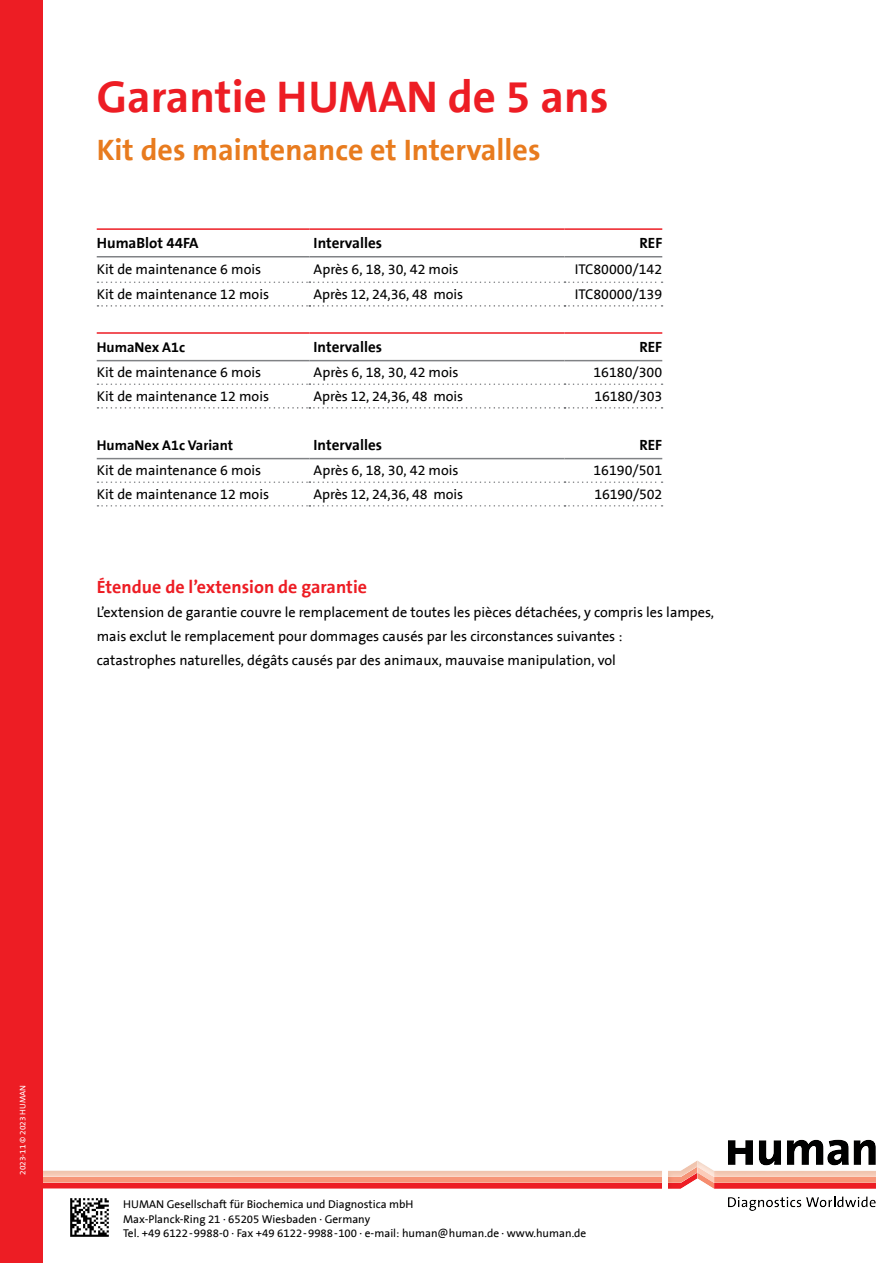
<style>
.page{position:relative;width:893px;height:1263px;background:#fff}
.page>*{position:absolute;margin:0;border:0;box-sizing:border-box;transform-origin:0 0}
.t1{font:700 45px "The Sans B7";color:#ed1d24}
.t2{font:700 30px "The Sans B7";color:#e87b1e}
.t3{font:700 18px "The Sans B7";color:#ed1d24}
.t4{font:700 15px "The Sans B7";color:#000}
.t5{font:14.25px/24px "The Sans B5 Plain";color:#000}
.t6{font:700 14.25px "The Sans B7";color:#000}
.t7{font:11.4px/14.2px "The Sans B5 Plain";color:#000}
.t8{font:8.25px "The Sans B5 Plain";color:#fff}
</style>
<div class="page">
<img style="left:70px;top:1211px;width:39px;height:26px">
<div style="left:21px;top:1130px;width:868px;height:81px;background:#e7dbce;opacity:.5"></div>
<div style="left:0;top:0;width:43px;height:1263px;background:#ed1d24"></div>
<svg style="left:97px;top:281px;width:565px;height:2px"></svg>
<svg style="left:97px;top:383px;width:565px;height:2px"></svg>
<svg style="left:97px;top:481px;width:565px;height:2px"></svg>
<svg style="left:97px;top:505px;width:565px;height:2px"></svg>
<svg style="left:97px;top:305px;width:565px;height:2px"></svg>
<svg style="left:97px;top:407px;width:565px;height:2px"></svg>
<hr style="left:97px;top:332px;width:212px;height:2px;background:#ed1d24">
<hr style="left:309px;top:332px;width:255px;height:2px;background:#ed1d24">
<hr style="left:564px;top:332px;width:98px;height:2px;background:#ed1d24">
<hr style="left:97px;top:256px;width:212px;height:1px;background:#808285">
<hr style="left:309px;top:256px;width:255px;height:1px;background:#808285">
<hr style="left:564px;top:256px;width:98px;height:1px;background:#808285">
<hr style="left:97px;top:360px;width:212px;height:1px;background:#808285">
<hr style="left:309px;top:360px;width:255px;height:1px;background:#808285">
<hr style="left:564px;top:360px;width:98px;height:1px;background:#808285">
<hr style="left:97px;top:458px;width:212px;height:1px;background:#808285">
<hr style="left:309px;top:458px;width:255px;height:1px;background:#808285">
<hr style="left:564px;top:458px;width:98px;height:1px;background:#808285">
<hr style="left:97px;top:228px;width:212px;height:2px;background:#ed1d24">
<hr style="left:309px;top:228px;width:255px;height:2px;background:#ed1d24">
<hr style="left:564px;top:228px;width:98px;height:2px;background:#ed1d24">
<h1 class="t1" style="left:97px;top:73px;width:513px">Garantie HUMAN de 5 ans</h1>
<h2 class="t2" style="left:97px;top:134px;width:445px">Kit des maintenance et Intervalles</h2>
<p class="t4" style="left:97px;top:235px;width:103px">HumaBlot 44FA</p>
<p class="t4" style="left:314px;top:235px;width:70px">Intervalles</p>
<p class="t4" style="left:639px;top:235px;width:24px">REF</p>
<p class="t5" style="left:97px;top:258px;width:166px">Kit de maintenance 6 mois</p>
<p class="t5" style="left:314px;top:258px;width:147px">Après 6, 18, 30, 42 mois</p>
<p class="t5" style="left:575px;top:258px;width:89px">ITC80000/142</p>
<p class="t5" style="left:97px;top:283px;width:174px">Kit de maintenance 12 mois</p>
<p class="t5" style="left:314px;top:283px;width:151px">Après 12, 24,36, 48 mois</p>
<p class="t5" style="left:575px;top:283px;width:89px">ITC80000/139</p>
<p class="t6" style="left:97px;top:339px;width:90px">HumaNex A1c</p>
<p class="t4" style="left:314px;top:339px;width:70px">Intervalles</p>
<p class="t4" style="left:639px;top:339px;width:24px">REF</p>
<p class="t5" style="left:97px;top:361px;width:166px">Kit de maintenance 6 mois</p>
<p class="t5" style="left:314px;top:361px;width:147px">Après 6, 18, 30, 42 mois</p>
<p class="t5" style="left:593px;top:361px;width:70px">16180/300</p>
<p class="t5" style="left:97px;top:385px;width:174px">Kit de maintenance 12 mois</p>
<p class="t5" style="left:314px;top:385px;width:151px">Après 12, 24,36, 48 mois</p>
<p class="t5" style="left:594px;top:385px;width:69px">16180/303</p>
<p class="t6" style="left:97px;top:437px;width:138px">HumaNex A1c Variant</p>
<p class="t4" style="left:314px;top:437px;width:70px">Intervalles</p>
<p class="t4" style="left:639px;top:437px;width:24px">REF</p>
<p class="t5" style="left:97px;top:459px;width:166px">Kit de maintenance 6 mois</p>
<p class="t5" style="left:314px;top:459px;width:147px">Après 6, 18, 30, 42 mois</p>
<p class="t5" style="left:593px;top:459px;width:70px">16190/501</p>
<p class="t5" style="left:97px;top:482px;width:174px">Kit de maintenance 12 mois</p>
<p class="t5" style="left:314px;top:482px;width:151px">Après 12, 24,36, 48 mois</p>
<p class="t5" style="left:594px;top:482px;width:69px">16190/502</p>
<p class="t3" style="left:97px;top:577px;width:272px">Étendue de l’extension de garantie</p>
<p class="t5" style="left:97px;top:600px;width:619px">L’extension de garantie couvre le remplacement de toutes les pièces détachées, y compris les lampes, mais exclut le remplacement pour dommages causés par les circonstances suivantes :<br>catastrophes naturelles, dégâts causés par des animaux, mauvaise manipulation, vol</p>
<p class="t8" style="left:19px;top:1175px;width:91px;rotate:-90deg">2023-11 © 2023 HUMAN</p>
<p class="t7" style="left:123px;top:1198px;width:465px">HUMAN Gesellschaft für Biochemica und Diagnostica mbH<br>Max-Planck-Ring 21 · 65205 Wiesbaden · Germany<br>Tel. +49 6122-9988-0 · Fax +49 6122-9988-100 · e-mail: human@human.de · www.human.de</p>
</div>
